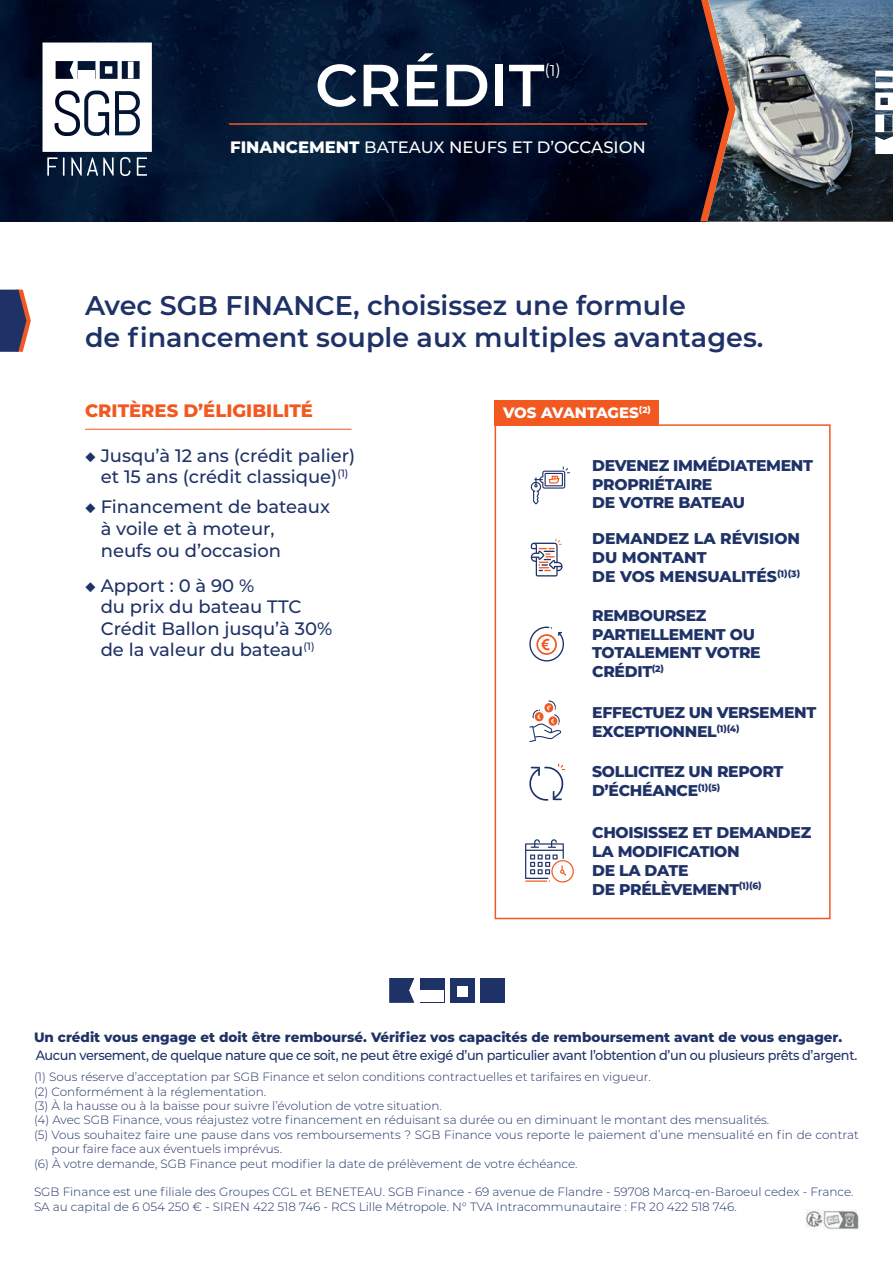
<style>
.page{position:relative;width:893px;height:1263px;background:#fff}
.page>*{position:absolute;margin:0;border:0;box-sizing:border-box;transform-origin:0 0}
.t1{font:600 59.25px "Montserrat";color:#fff}
.t2{font:600 27px/32.4px "Montserrat";color:#1f3267}
.t3{font:500 18px/21.6px "Montserrat";color:#1f3267}
.t4{font:800 18px "Montserrat";color:#f15921}
.t5{font:500 16.5px "Montserrat";color:#fff}
.t6{font:15.75px "Montserrat";color:#fff}
.t7{font:800 15.6px/18.8px "Montserrat";letter-spacing:-.02em;color:#1f3267}
.t8{font:800 15.6px/18.8px "Montserrat";color:#1f3267}
.t9{font:800 15px "Montserrat";letter-spacing:-.005em;color:#fff}
.t10{font:500 13.5px "Montserrat";letter-spacing:-.03em;color:#1f3267;scale:.95 1}
.t11{font:800 13.5px "Montserrat";color:#1f3267}
.t12{font:300 12px/14.4px "Montserrat";color:#1f3267}
.s1{font-weight:800}
</style>
<div class="page">
<img style="left:0;top:0;width:700px;height:221px">
<div style="left:450px;top:978px;width:25px;height:24px;background:#1f3267"></div>
<div style="left:481px;top:978px;width:24px;height:24px;background:#1f3267"></div>
<div style="left:457px;top:986px;width:11px;height:10px;background:#fff"></div>
<svg style="left:389px;top:978px;width:25px;height:24px"></svg>
<div style="left:420px;top:978px;width:24px;height:24px;background:#1f3267"></div>
<div style="left:421px;top:990px;width:23px;height:12px;background:#fff"></div>
<hr style="left:85px;top:429px;width:266px;height:1px;background:#f15921">
<svg style="left:0;top:290px;width:31px;height:62px"></svg>
<img style="left:700px;top:0;width:193px;height:221px">
<svg style="left:43px;top:43px;width:109px;height:133px"></svg>
<hr style="left:229px;top:123px;width:418px;height:2px;background:#f15921">
<div style="left:495px;top:400px;width:164px;height:26px;background:#f15921"></div>
<div style="left:495px;top:424px;width:336px;height:495px;border:2px solid #f15921"></div>
<svg style="left:529px;top:763px;width:36px;height:38px"></svg>
<svg style="left:529px;top:700px;width:32px;height:42px"></svg>
<svg style="left:530px;top:466px;width:40px;height:38px"></svg>
<svg style="left:529px;top:627px;width:35px;height:34px"></svg>
<svg style="left:525px;top:839px;width:49px;height:43px"></svg>
<svg style="left:531px;top:539px;width:32px;height:37px"></svg>
<img style="left:805px;top:1209px;width:54px;height:20px">
<h1 class="t1" style="left:315px;top:43px;width:231px">CRÉDIT</h1>
<h3 class="t6" style="left:544px;top:60px;width:18px">(1)</h3>
<h3 class="t5" style="left:230px;top:135px;width:417px"><span class="s1">FINANCEMENT</span> BATEAUX NEUFS ET D’OCCASION</h3>
<h2 class="t2" style="left:85px;top:288px;width:680px">Avec SGB FINANCE, choisissez une formule<br>de financement souple aux multiples avantages.</h2>
<h3 class="t4" style="left:85px;top:398px;width:229px">CRITÈRES D’ÉLIGIBILITÉ</h3>
<h3 class="t3" style="left:85px;top:444px;width:272px;text-align:center"><span class="s1">◆</span> Jusqu’à 12 ans (crédit palier) et 15 ans (crédit classique)<sup>(1)</sup></h3>
<h3 class="t3" style="left:101px;top:495px;width:231px;text-indent:-16px"><span class="s1">◆</span> Financement de bateaux à voile et à moteur,<br>neufs ou d’occasion</h3>
<h3 class="t3" style="left:101px;top:574px;width:233px;text-indent:-16px"><span class="s1">◆</span> Apport : 0 à 90 %<br>du prix du bateau TTC<br>Crédit Ballon jusqu’à 30% de la valeur du bateau<sup>(1)</sup></h3>
<p class="t9" style="left:503px;top:402px;width:149px">VOS AVANTAGES<sup>(2)</sup></p>
<h3 class="t7" style="left:592px;top:455px;width:222px">DEVENEZ IMMÉDIATEMENT<br>PROPRIÉTAIRE<br>DE VOTRE BATEAU</h3>
<h3 class="t8" style="left:592px;top:528px;width:210px">DEMANDEZ LA RÉVISION<br>DU MONTANT<br>DE VOS MENSUALITÉS<sup>(1)(3)</sup></h3>
<h3 class="t7" style="left:592px;top:605px;width:170px">REMBOURSEZ<br>PARTIELLEMENT OU<br>TOTALEMENT VOTRE<br>CRÉDIT<sup>(2)</sup></h3>
<h3 class="t7" style="left:592px;top:702px;width:226px">EFFECTUEZ UN VERSEMENT<br>EXCEPTIONNEL<sup>(1)(4)</sup></h3>
<h3 class="t7" style="left:592px;top:761px;width:193px">SOLLICITEZ UN REPORT<br>D’ÉCHÉANCE<sup>(1)(5)</sup></h3>
<h3 class="t7" style="left:592px;top:823px;width:221px">CHOISISSEZ ET DEMANDEZ<br>LA MODIFICATION<br>DE LA DATE<br>DE PRÉLÈVEMENT<sup>(1)(6)</sup></h3>
<p class="t11" style="left:34px;top:1027px;width:810px">Un crédit vous engage et doit être remboursé. Vérifiez vos capacités de remboursement avant de vous engager.</p>
<p class="t10" style="left:36px;top:1045px;width:866px">Aucun versement, de quelque nature que ce soit, ne peut être exigé d’un particulier avant l’obtention d’un ou plusieurs prêts d’argent.</p>
<p class="t12" style="left:34px;top:1069px;width:618px">(1) Sous réserve d’acceptation par SGB Finance et selon conditions contractuelles et tarifaires en vigueur.</p>
<p class="t12" style="left:34px;top:1084px;width:234px">(2) Conformément à la réglementation.</p>
<p class="t12" style="left:34px;top:1098px;width:409px">(3) À la hausse ou à la baisse pour suivre l’évolution de votre situation.</p>
<p class="t12" style="left:34px;top:1112px;width:737px">(4) Avec SGB Finance, vous réajustez votre financement en réduisant sa durée ou en diminuant le montant des mensualités.</p>
<p class="t12" style="left:34px;top:1127px;width:826px">(5) Vous souhaitez faire une pause dans vos remboursements ? SGB Finance vous reporte le paiement d’une mensualité en fin de contrat</p>
<p class="t12" style="left:52px;top:1141px;width:232px">pour faire face aux éventuels imprévus.</p>
<p class="t12" style="left:34px;top:1156px;width:545px">(6) À votre demande, SGB Finance peut modifier la date de prélèvement de votre échéance.</p>
<p class="t12" style="left:34px;top:1184px;width:821px">SGB Finance est une filiale des Groupes CGL et BENETEAU. SGB Finance - 69 avenue de Flandre - 59708 Marcq-en-Baroeul cedex - France.<br>SA au capital de 6 054 250 € - SIREN 422 518 746 - RCS Lille Métropole. N° TVA Intracommunautaire : FR 20 422 518 746.</p>
</div>
